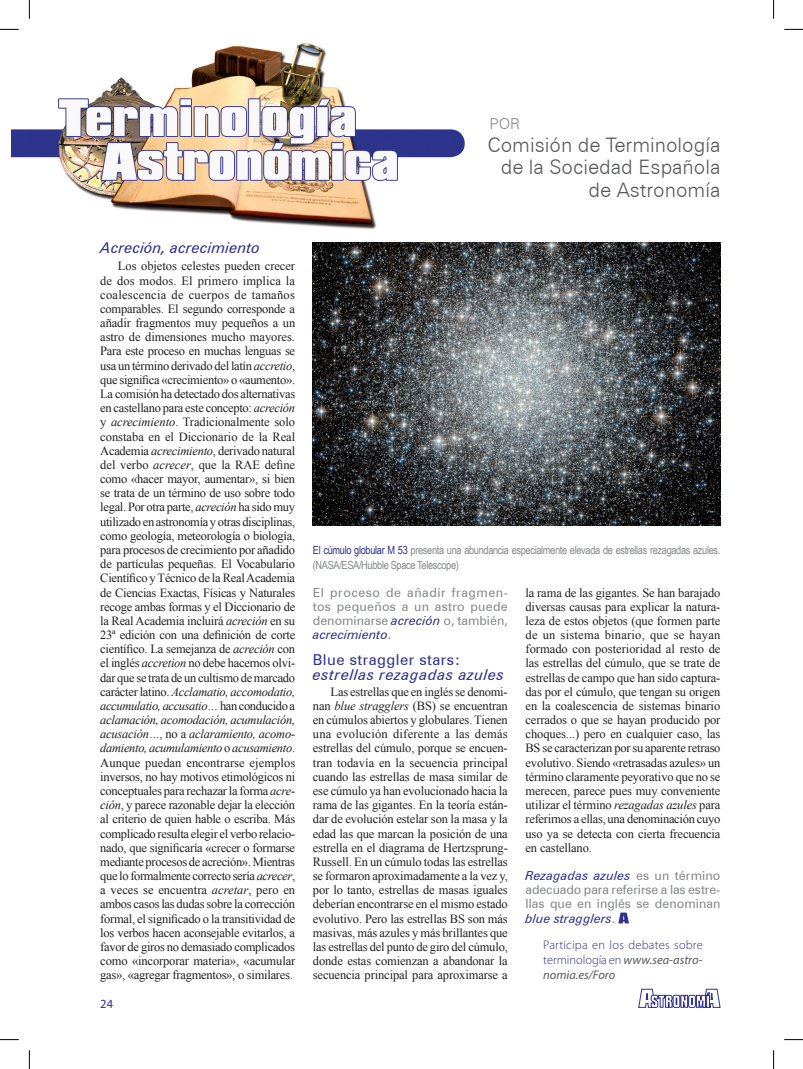
<style>
.page{position:relative;width:803px;height:1069px;background:#fff}
.page>*{position:absolute;margin:0;border:0;box-sizing:border-box;transform-origin:0 0}
.AUTOR{font:300 20px "Zurich BT";color:#57585a}
.CUERPO_TXT_TRIBUNA{font:italic 15px "Zurich BT";letter-spacing:.03em;color:#2e3092}
.CUERPO_TXT_TRIBUNA-2{font:italic 15px "Zurich BT";color:#2e3092}
.CUERPO_TXT_TRIBUNA-3{font:15px "Zurich BT";letter-spacing:.03em;color:#2e3092}
.AUTOR-2{font:300 15px "Zurich BT";color:#848689}
.CUERPO_TXT_TRIBUNA-4{font:12.5px/14.1px "Times New Roman";letter-spacing:-.01em;color:#231f20;text-align:justify}
.CUERPO_TXT_TRIBUNA-5{font:12.5px/14.1px "Zurich BT";letter-spacing:.005em;color:#848689;text-align:justify}
.CUERPO_TXT_TRIBUNA-6{font:300 12.5px/15px "Myriad Pro";letter-spacing:.015em;color:#2e3092;text-align:justify}
.NUEVO_PIE_DE_PAGINA{font:12.5px "Myriad Pro";color:#2e3092}
.PIE_TRIBUNA{font:11.25px/15px "Arial Narrow";letter-spacing:-.03em;color:#848689}
.s1{font-style:italic}
.s2{color:#2e3092}
.s3{font-style:italic;color:#2e3092}
.s4{font-weight:400;font-style:italic;color:#57585a}
</style>
<div class="page">
<svg style="left:638px;top:988px;width:83px;height:20px"></svg>
<img style="left:12px;top:15px;width:453px;height:214px">
<svg style="left:618px;top:912px;width:11px;height:11px"></svg>
<img style="left:313px;top:242px;width:407px;height:283px">
<svg style="left:0;top:29px;width:19px;height:1px"></svg>
<svg style="left:784px;top:29px;width:19px;height:1px"></svg>
<svg style="left:0;top:1039px;width:19px;height:1px"></svg>
<svg style="left:784px;top:1039px;width:19px;height:1px"></svg>
<svg style="left:29px;top:0;width:1px;height:19px"></svg>
<svg style="left:29px;top:1050px;width:1px;height:19px"></svg>
<svg style="left:773px;top:0;width:1px;height:19px"></svg>
<svg style="left:773px;top:1050px;width:1px;height:19px"></svg>
<p class="AUTOR-2" style="left:490px;top:114px;width:32px">POR</p>
<p class="AUTOR" style="left:487px;top:132px;width:234px">Comisión de Terminología</p>
<p class="AUTOR" style="left:501px;top:155px;width:221px">de la Sociedad Española</p>
<p class="AUTOR" style="left:588px;top:177px;width:133px">de Astronomía</p>
<p class="CUERPO_TXT_TRIBUNA-2" style="left:100px;top:239px;width:161px">Acreción, acrecimiento</p>
<p class="CUERPO_TXT_TRIBUNA-4" style="left:100px;top:259px;width:196px;text-indent:18px">Los objetos celestes pueden crecer de dos modos. El primero implica la coalescencia de cuerpos de tamaños comparables. El segundo corresponde a añadir fragmentos muy pequeños a un astro de dimensiones mucho mayores.<br>Para este proceso en muchas lenguas se usa un término derivado del latín <span class="s1">accretio</span>, que significa «crecimiento» o «aumento».<br>La comisión ha detectado dos alternativas en castellano para este concepto: <span class="s1">acreción </span>y <span class="s1">acrecimiento</span>. Tradicionalmente solo constaba en el Diccionario de la Real Academia <span class="s1">acrecimiento</span>, derivado natural del verbo <span class="s1">acrecer</span>, que la RAE define como «hacer mayor, aumentar», si bien se trata de un término de uso sobre todo legal. Por otra parte, <span class="s1">acreción</span> ha sido muy utilizado en astronomía y otras disciplinas, como geología, meteorología o biología, para procesos de crecimiento por añadido de partículas pequeñas. El Vocabulario Científico y Técnico de la Real Academia de Ciencias Exactas, Físicas y Naturales recoge ambas formas y el Diccionario de la Real Academia incluirá <span class="s1">acreción</span> en su 23ª edición con una definición de corte científico. La semejanza de <span class="s1">acreción</span> con el inglés <span class="s1">accretion</span> no debe hacernos olvi&shy;dar que se trata de un cultismo de marcado carácter latino. <span class="s1">Acclamatio, accomodatio, accumulatio, accusatio…</span> han conducido a <span class="s1">aclamación, acomodación, acumulación, acusación…</span>, no a <span class="s1">aclaramiento, acomo&shy;damiento, acumulamiento</span> o <span class="s1">acusamiento</span>.<br>Aunque puedan encontrarse ejemplos inversos, no hay motivos etimológicos ni conceptuales para rechazar la forma <span class="s1">acre&shy;ción</span>, y parece razonable dejar la elección al criterio de quien hable o escriba. Más complicado resulta elegir el verbo relacio&shy;nado, que significaría «crecer o formarse mediante procesos de acreción». Mientras que lo formalmente correcto sería <span class="s1">acrecer</span>, a veces se encuentra <span class="s1">acretar</span>, pero en ambos casos las dudas sobre la corrección formal, el significado o la transitividad de los verbos hacen aconsejable evitarlos, a favor de giros no demasiado complicados como «incorporar materia», «acumular gas», «agregar fragmentos», o similares.</p>
<p class="NUEVO_PIE_DE_PAGINA" style="left:100px;top:995px;width:14px">24</p>
<p class="PIE_TRIBUNA" style="left:313px;top:542px;width:409px"><span class="s2">El cúmulo globular M 53</span> presenta una abundancia especialmente elevada de estrellas rezagadas azules. (NASA/ESA/Hubble Space Telescope)</p>
<p class="CUERPO_TXT_TRIBUNA-5" style="left:313px;top:585px;width:196px">El proceso de añadir fragmen&shy;tos pequeños a un astro puede denominarse <span class="s3">acreción</span> o, también, <span class="s3">acrecimiento</span>.</p>
<p class="CUERPO_TXT_TRIBUNA-4" style="left:525px;top:585px;width:196px">la rama de las gigantes. Se han barajado diversas causas para explicar la natura&shy;leza de estos objetos (que formen parte de un sistema binario, que se hayan formado con posterioridad al resto de las estrellas del cúmulo, que se trate de estrellas de campo que han sido captura&shy;das por el cúmulo, que tengan su origen en la coalescencia de sistemas binario cerrados o que se hayan producido por choques...) pero en cualquier caso, las BS se caracterizan por su aparente retraso evolutivo. Siendo «retrasadas azules» un término claramente peyorativo que no se merecen, parece pues muy conveniente utilizar el término <span class="s1">rezagadas azules</span> para referirnos a ellas, una denominación cuyo uso ya se detecta con cierta frecuencia en castellano.</p>
<p class="CUERPO_TXT_TRIBUNA-3" style="left:313px;top:650px;width:149px">Blue straggler stars:</p>
<p class="CUERPO_TXT_TRIBUNA" style="left:313px;top:665px;width:193px">estrellas rezagadas azules</p>
<p class="CUERPO_TXT_TRIBUNA-4" style="left:313px;top:684px;width:196px;text-indent:18px">Las estrellas que en inglés se denomi&shy;nan <span class="s1">blue stragglers</span> (BS) se encuentran en cúmulos abiertos y globulares. Tienen una evolución diferente a las demás estrellas del cúmulo, porque se encuen&shy;tran todavía en la secuencia principal cuando las estrellas de masa similar de ese cúmulo ya han evolucionado hacia la rama de las gigantes. En la teoría están&shy;dar de evolución estelar son la masa y la edad las que marcan la posición de una estrella en el diagrama de Hertzsprung-Russell. En un cúmulo todas las estrellas se formaron aproximadamente a la vez y, por lo tanto, estrellas de masas iguales deberían encontrarse en el mismo estado evolutivo. Pero las estrellas BS son más masivas, más azules y más brillantes que las estrellas del punto de giro del cúmulo, donde estas comienzan a abandonar la secuencia principal para aproximarse a</p>
<p class="CUERPO_TXT_TRIBUNA-5" style="left:525px;top:868px;width:196px"><span class="s3">Rezagadas azules</span> es un término adecuado para referirse a las estre&shy;llas que en inglés se denominan <span class="s3">blue stragglers</span>.</p>
<p class="CUERPO_TXT_TRIBUNA-6" style="left:543px;top:937px;width:161px">Participa en los debates sobre terminología en <span class="s4">www.sea-astro&shy;nomia.es/Foro</span></p>
</div>
